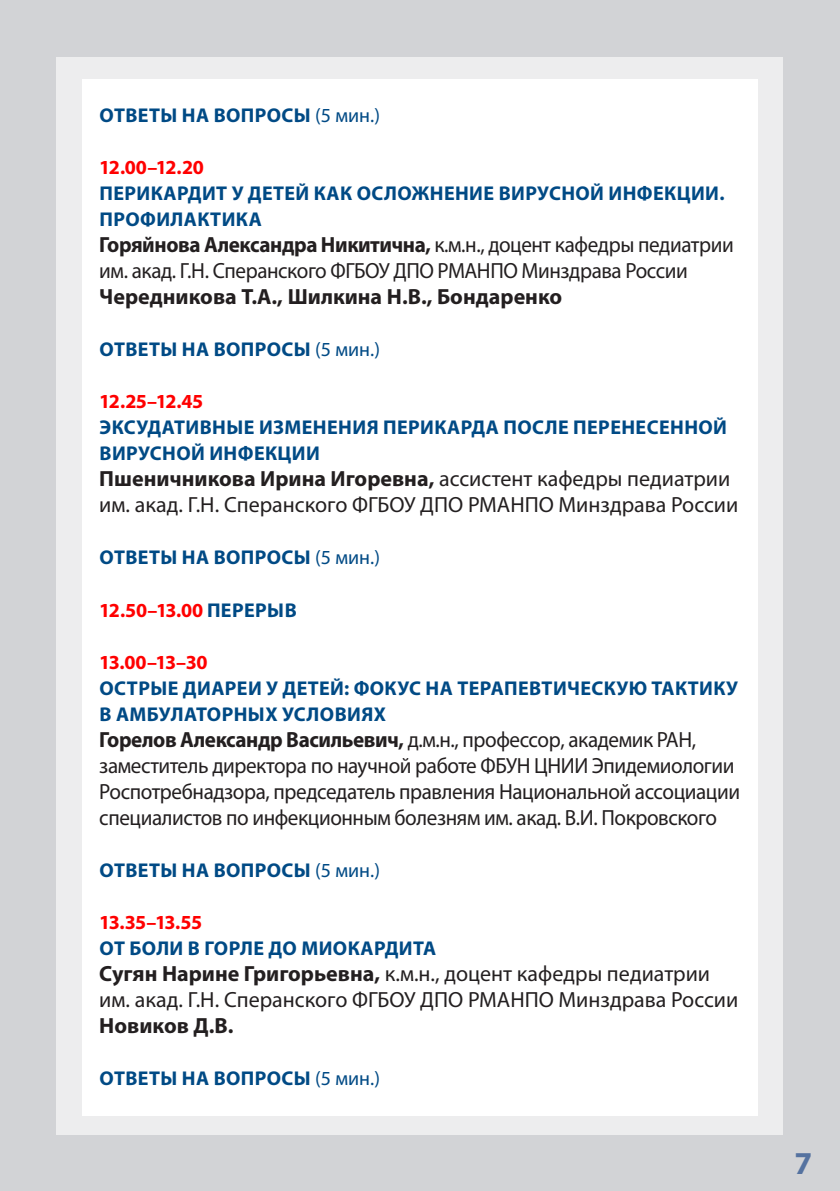
<style>
.page{position:relative;width:840px;height:1191px;background:#fff}
.page>*{position:absolute;margin:0;border:0;box-sizing:border-box;transform-origin:0 0}
.t1{font:700 32px "Myriad Pro";color:#5572a0}
.t2{font:22px/26px "Myriad Pro";letter-spacing:-.02em;color:#231f20;scale:.96 1}
.t3{font:22px/26px "Myriad Pro";color:#231f20}
.t4{font:700 22px "Myriad Pro";color:#231f20}
.t5{font:700 20px/26px "Myriad Pro";letter-spacing:.02em;color:#004a85}
.t6{font:700 20px "Myriad Pro";letter-spacing:-.055em;color:#f00}
.s1{font-weight:400}
.s2{font-weight:700}
.s3{color:#004a85}
</style>
<div class="page">
<div style="left:0;top:0;width:839px;height:1191px;background:#d2d3d6"></div>
<div style="left:57px;top:57px;width:725px;height:1077px;background:#ededee"></div>
<div style="left:82px;top:79px;width:675px;height:1037px;background:#fff"></div>
<p class="t5" style="left:99px;top:102px;width:282px">Ответы на вопросы <span class="s1">(5 мин.)</span></p>
<p class="t6" style="left:99px;top:155px;width:106px">12.00–12.20</p>
<p class="t5" style="left:99px;top:180px;width:626px">Перикардит у детей как осложнение вирусной инфекции.<br>Профилактика</p>
<p class="t2" style="left:99px;top:232px;width:662px"><span class="s2">Горяйнова Александра Никитична,</span> к.м.н., доцент кафедры педиатрии им. акад. Г.Н. Сперанского ФГБОУ ДПО РМАНПО Минздрава России</p>
<p class="t4" style="left:99px;top:283px;width:464px">Чередникова Т.А., Шилкина Н.В., Бондаренко</p>
<p class="t5" style="left:99px;top:336px;width:282px">Ответы на вопросы <span class="s1">(5 мин.)</span></p>
<p class="t6" style="left:99px;top:389px;width:105px">12.25–12.45</p>
<p class="t5" style="left:99px;top:414px;width:628px">Эксудативные изменения перикарда после перенесенной вирусной инфекции</p>
<p class="t3" style="left:99px;top:466px;width:640px"><span class="s2">Пшеничникова Ирина Игоревна,</span> ассистент кафедры педиатрии им. акад. Г.Н. Сперанского ФГБОУ ДПО РМАНПО Минздрава России</p>
<p class="t5" style="left:99px;top:544px;width:282px">Ответы на вопросы <span class="s1">(5 мин.)</span></p>
<p class="t6" style="left:99px;top:597px;width:122px">12.50–13.00 <span class="s3">ПЕРЕРЫВ</span></p>
<p class="t6" style="left:99px;top:649px;width:110px">13.00–13–30</p>
<p class="t5" style="left:99px;top:674px;width:639px">Острые диареи у детей: фокус на терапевтическую тактику в амбулаторных условиях</p>
<p class="t2" style="left:99px;top:726px;width:668px"><span class="s2">Горелов Александр Васильевич,</span> д.м.н., профессор, академик РАН, заместитель директора по научной работе ФБУН ЦНИИ Эпидемиологии Роспотребнадзора, председатель правления Национальной ассоциации специалистов по инфекционным болезням им. акад. В.И. Покровского</p>
<p class="t5" style="left:99px;top:856px;width:282px">Ответы на вопросы <span class="s1">(5 мин.)</span></p>
<p class="t6" style="left:99px;top:909px;width:104px">13.35–13.55</p>
<p class="t5" style="left:99px;top:934px;width:338px">От боли в горле до миокардита</p>
<p class="t3" style="left:99px;top:960px;width:640px"><span class="s2">Сугян Нарине Григорьевна,</span> к.м.н., доцент кафедры педиатрии им. акад. Г.Н. Сперанского ФГБОУ ДПО РМАНПО Минздрава России</p>
<p class="t4" style="left:99px;top:1011px;width:136px">Новиков Д.В.</p>
<p class="t5" style="left:99px;top:1064px;width:282px">Ответы на вопросы <span class="s1">(5 мин.)</span></p>
<h1 class="t1" style="left:794px;top:1142px;width:19px">7</h1>
</div>
